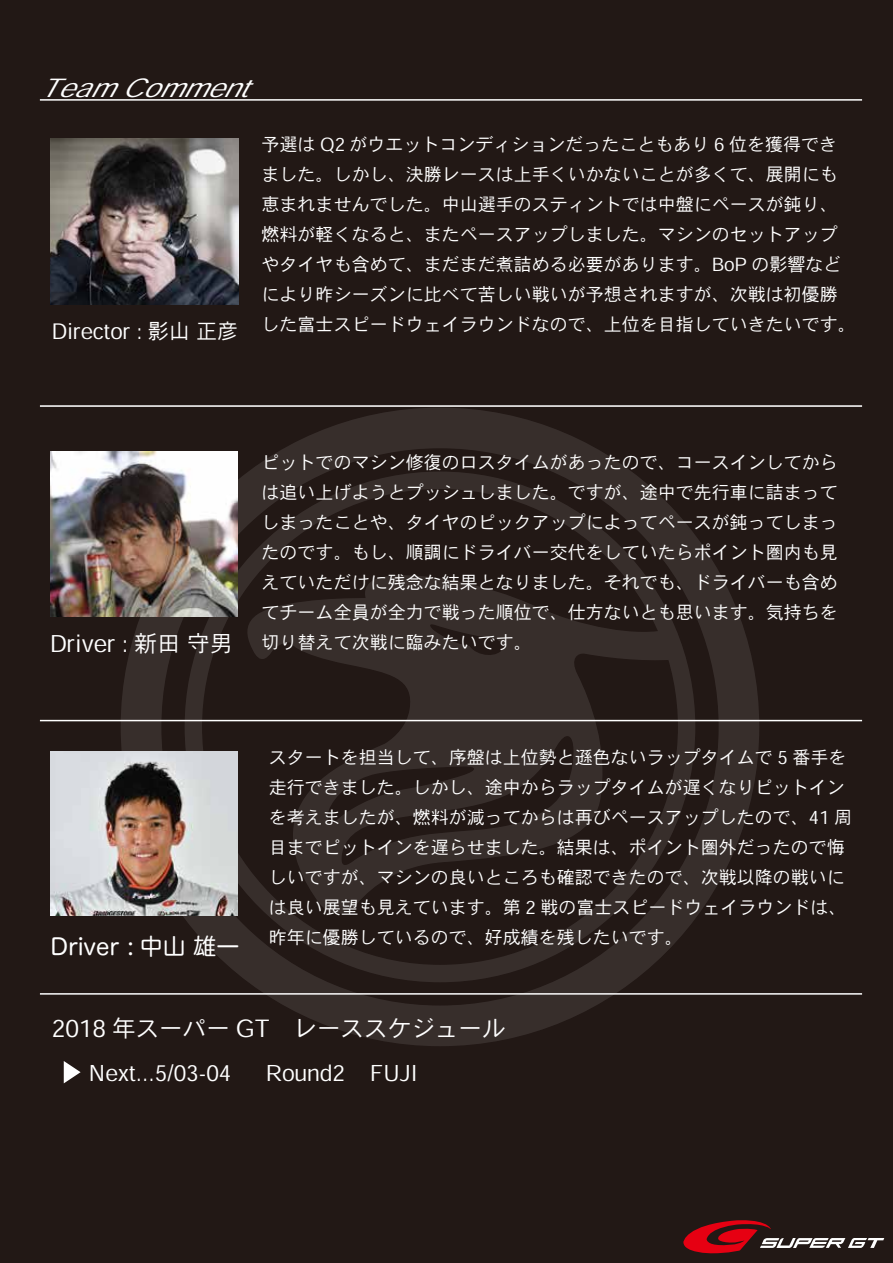
<style>
.page{position:relative;width:893px;height:1263px;background:#221815}
.page>*{position:absolute;margin:0;border:0;box-sizing:border-box;transform-origin:0 0}
.t1{font:italic 24.9px "Heisei Kaku Go Std W3";color:#fff;scale:1.12 1}
.t2{font:23.55px "Heisei Kaku Go Std W3";color:#fff}
.t3{font:22.95px "Heisei Kaku Go Std W3";color:#fff}
.t4{font:22.95px "Hira Maru Pro N W4";color:#fff}
.t5{font:21.75px "Heisei Kaku Go Std W3";color:#fff}
.t6{font:21.15px "Heisei Kaku Go Std W3";color:#fff}
.t7{font:18px/30px "Heisei Kaku Go Std W3";color:#fff}
</style>
<div class="page">
<svg style="left:683px;top:1220px;width:201px;height:33px"></svg>
<svg style="left:121px;top:408px;width:638px;height:638px"></svg>
<svg style="left:185px;top:471px;width:510px;height:511px"></svg>
<svg style="left:246px;top:571px;width:436px;height:347px"></svg>
<hr style="left:40px;top:99px;width:822px;height:2px;background:#fff">
<img style="left:50px;top:139px;width:188px;height:165px">
<hr style="left:40px;top:405px;width:822px;height:2px;background:#fff">
<hr style="left:40px;top:720px;width:822px;height:1px;background:#fff">
<svg style="left:64px;top:1061px;width:17px;height:22px"></svg>
<img style="left:51px;top:451px;width:187px;height:165px">
<img style="left:51px;top:751px;width:187px;height:165px">
<hr style="left:40px;top:993px;width:822px;height:2px;background:#fff">
<h1 class="t1" style="left:40px;top:71px;width:203px">TeamComment</h1>
<p class="t6" style="left:52px;top:317px;width:188px">Director : 影山 正彦</p>
<p class="t7" style="left:262px;top:129px;width:595px">予選は Q2 がウエットコンディションだったこともあり 6 位を獲得できました。しかし、決勝レースは上手くいかないことが多くて、展開にも恵まれませんでした。中山選手のスティントでは中盤にペースが鈍り、燃料が軽くなると、またペースアップしました。マシンのセットアップやタイヤも含めて、まだまだ煮詰める必要があります。BoP の影響などにより昨シーズンに比べて苦しい戦いが予想されますが、次戦は初優勝した富士スピードウェイラウンドなので、上位を目指していきたいです。</p>
<p class="t3" style="left:51px;top:629px;width:184px">Driver : 新田 守男</p>
<p class="t7" style="left:262px;top:448px;width:577px;text-align:justify">ピットでのマシン修復のロスタイムがあったので、コースインしてからは追い上げようとプッシュしました。ですが、途中で先行車に詰まってしまったことや、タイヤのピックアップによってペースが鈍ってしまったのです。もし、順調にドライバー交代をしていたらポイント圏内も見えていただけに残念な結果となりました。それでも、ドライバーも含めてチーム全員が全力で戦った順位で、仕方ないとも思います。気持ちを切り替えて次戦に臨みたいです。</p>
<p class="t4" style="left:51px;top:927px;width:190px">Driver : 中山 雄一</p>
<p class="t7" style="left:269px;top:742px;width:585px">スタートを担当して、序盤は上位勢と遜色ないラップタイムで 5 番手を走行できました。しかし、途中からラップタイムが遅くなりピットインを考えましたが、燃料が減ってからは再びペースアップしたので、41 周目までピットインを遅らせました。結果は、ポイント圏外だったので悔しいですが、マシンの良いところも確認できたので、次戦以降の戦いには良い展望も見えています。第 2 戦の富士スピードウェイラウンドは、昨年に優勝しているので、好成績を残したいです。</p>
<h2 class="t2" style="left:5px;top:1013px;width:502px">　　2018 年スーパー GT　レーススケジュール</h2>
<p class="t5" style="left:89px;top:1059px;width:144px">Next...5/03-04</p>
<p class="t5" style="left:266px;top:1059px;width:153px">Round2 FUJI</p>
</div>
